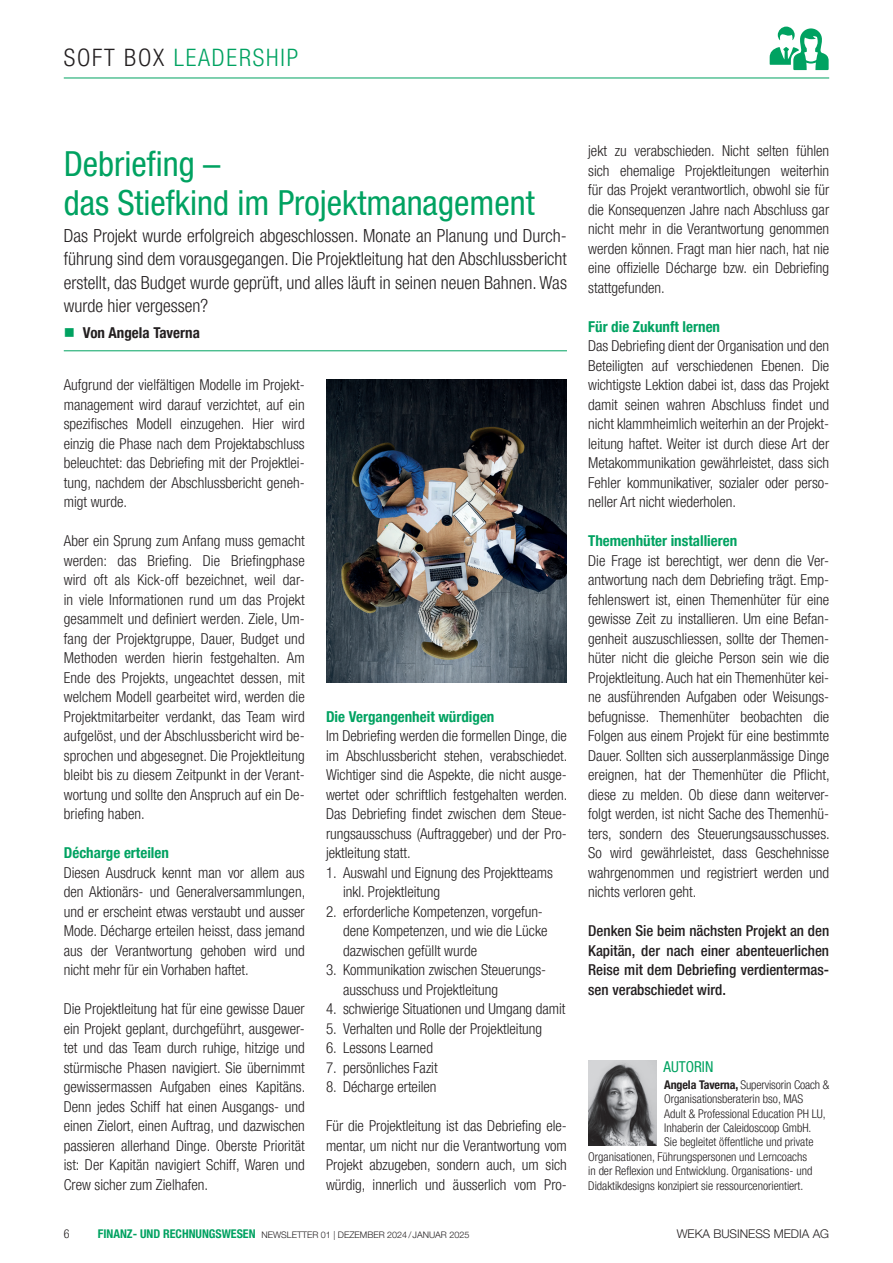
<style>
.page{position:relative;width:893px;height:1263px;background:#fff}
.page>*{position:absolute;margin:0;border:0;box-sizing:border-box;transform-origin:0 0}
.t1{font:condensed 34.5px/39px "Helvetica Neue LT Pro";color:#00a261}
.t2{font:300 condensed 24px "Helvetica Neue LT Pro";letter-spacing:.075em;color:#00a261}
.t3{font:300 condensed 18px/23.2px "Helvetica Neue LT Pro";color:#231f20;text-align:justify}
.t4{font:300 condensed 15px/19.5px "Helvetica Neue LT Pro";color:#231f20;text-align:justify}
.t5{font:500 condensed 15px/19.5px "Helvetica Neue LT Pro";color:#231f20;text-align:justify}
.t6{font:700 condensed 15px "Helvetica Neue LT Pro";color:#00a261}
.t7{font:700 condensed 15px "Helvetica Neue LT Pro";color:#231f20}
.t8{font:condensed 15px "Helvetica Neue LT Pro";color:#00a261}
.t9{font:300 condensed 12px "Helvetica Neue LT Pro";color:#231f20}
.t10{font:300 12px "Helvetica Neue LT Pro";color:#231f20}
.t11{font:300 9px "Helvetica Neue LT Pro";color:#231f20}
.s1{color:#231f20}
.s2{font-weight:700}
.s3{font-weight:700;font-stretch:condensed;font-size:12px;color:#00a261}
</style>
<div class="page">
<hr style="left:64px;top:78px;width:765px;height:1px;background:#00a261">
<svg style="left:770px;top:27px;width:59px;height:43px"></svg>
<hr style="left:64px;top:350px;width:503px;height:1px;background:#00a261">
<img style="left:588px;top:1060px;width:68px;height:86px">
<img style="left:326px;top:379px;width:241px;height:304px">
<h2 class="t2" style="left:64px;top:44px;width:236px"><span class="s1">SOFT BOX</span> LEADERSHIP</h2>
<h1 class="t1" style="left:64px;top:143px;width:472px">Debriefing –<br>das Stiefkind im Projektmanagement</h1>
<p class="t3" style="left:64px;top:224px;width:505px">Das Projekt wurde erfolgreich abgeschlossen. Monate an Planung und Durch&shy;führung sind dem vorausgegangen. Die Projektleitung hat den Abschlussbericht erstellt, das Budget wurde geprüft, und alles läuft in seinen neuen Bahnen. Was wurde hier vergessen?</p>
<p class="t7" style="left:83px;top:323px;width:119px">Von Angela Taverna</p>
<p class="t4" style="left:64px;top:375px;width:242px">Aufgrund der vielfältigen Modelle im Projekt&shy;management wird darauf verzichtet, auf ein spezifisches Modell einzugehen. Hier wird einzig die Phase nach dem Projektabschluss beleuchtet: das Debriefing mit der Projektlei&shy;tung, nachdem der Abschlussbericht geneh&shy;migt wurde.</p>
<p class="t4" style="left:64px;top:531px;width:242px">Aber ein Sprung zum Anfang muss gemacht werden: das Briefing. Die Briefingphase wird oft als Kick-off bezeichnet, weil dar&shy;in viele Informationen rund um das Projekt gesammelt und definiert werden. Ziele, Um&shy;fang der Projektgruppe, Dauer, Budget und Methoden werden hierin festgehalten. Am Ende des Projekts, ungeachtet dessen, mit welchem Modell gearbeitet wird, werden die Projektmitarbeiter verdankt, das Team wird aufgelöst, und der Abschlussbericht wird be&shy;sprochen und abgesegnet. Die Projektleitung bleibt bis zu diesem Zeitpunkt in der Verant&shy;wortung und sollte den Anspruch auf ein De&shy;briefing haben.</p>
<p class="t6" style="left:64px;top:844px;width:107px">Décharge erteilen</p>
<p class="t4" style="left:64px;top:862px;width:243px">Diesen Ausdruck kennt man vor allem aus den Aktionärs- und Generalversammlungen, und er erscheint etwas verstaubt und ausser Mode. Décharge erteilen heisst, dass jemand aus der Verantwortung gehoben wird und nicht mehr für ein Vorhaben haftet.</p>
<p class="t4" style="left:64px;top:999px;width:243px">Die Projektleitung hat für eine gewisse Dauer ein Projekt geplant, durchgeführt, ausgewer&shy;tet und das Team durch ruhige, hitzige und stürmische Phasen navigiert. Sie übernimmt gewissermassen Aufgaben eines Kapitäns.<br>Denn jedes Schiff hat einen Ausgangs- und einen Zielort, einen Auftrag, und dazwischen passieren allerhand Dinge. Oberste Priorität ist: Der Kapitän navigiert Schiff, Waren und Crew sicher zum Zielhafen.</p>
<p class="t6" style="left:326px;top:707px;width:170px">Die Vergangenheit würdigen</p>
<p class="t4" style="left:326px;top:726px;width:243px">Im Debriefing werden die formellen Dinge, die im Abschlussbericht stehen, verabschiedet.<br>Wichtiger sind die Aspekte, die nicht ausge&shy;wertet oder schriftlich festgehalten werden.<br>Das Debriefing findet zwischen dem Steue&shy;rungsausschuss (Auftraggeber) und der Pro&shy;jektleitung statt.</p>
<p class="t4" style="left:343px;top:862px;width:211px;text-indent:-17px">1. Auswahl und Eignung des Projektteams inkl. Projektleitung</p>
<p class="t4" style="left:343px;top:901px;width:206px;text-align:left;text-indent:-17px">2. erforderliche Kompetenzen, vorgefun&shy;dene Kompetenzen, und wie die Lücke dazwischen gefüllt wurde</p>
<p class="t4" style="left:343px;top:960px;width:205px;text-indent:-17px">3. Kommunikation zwischen Steuerungs&shy;ausschuss und Projektleitung</p>
<p class="t4" style="left:326px;top:999px;width:241px">4. schwierige Situationen und Umgang damit</p>
<p class="t4" style="left:326px;top:1018px;width:218px">5. Verhalten und Rolle der Projektleitung</p>
<p class="t4" style="left:326px;top:1038px;width:108px">6. Lessons Learned</p>
<p class="t4" style="left:326px;top:1057px;width:113px">7. persönliches Fazit</p>
<p class="t4" style="left:326px;top:1077px;width:112px">8. Décharge erteilen</p>
<p class="t4" style="left:326px;top:1116px;width:242px">Für die Projektleitung ist das Debriefing ele&shy;mentar, um nicht nur die Verantwortung vom Projekt abzugeben, sondern auch, um sich würdig, innerlich und äusserlich vom Pro-</p>
<p class="t4" style="left:588px;top:141px;width:242px">jekt zu verabschieden. Nicht selten fühlen sich ehemalige Projektleitungen weiterhin für das Projekt verantwortlich, obwohl sie für die Konsequenzen Jahre nach Abschluss gar nicht mehr in die Verantwortung genommen werden können. Fragt man hier nach, hat nie eine offizielle Décharge bzw. ein Debriefing stattgefunden.</p>
<p class="t6" style="left:588px;top:317px;width:133px">Für die Zukunft lernen</p>
<p class="t4" style="left:588px;top:336px;width:242px">Das Debriefing dient der Organisation und den Beteiligten auf verschiedenen Ebenen. Die wichtigste Lektion dabei ist, dass das Projekt damit seinen wahren Abschluss findet und nicht klammheimlich weiterhin an der Projekt&shy;leitung haftet. Weiter ist durch diese Art der Metakommunikation gewährleistet, dass sich Fehler kommunikativer, sozialer oder perso&shy;neller Art nicht wiederholen.</p>
<p class="t6" style="left:588px;top:532px;width:151px">Themenhüter installieren</p>
<p class="t4" style="left:588px;top:550px;width:243px">Die Frage ist berechtigt, wer denn die Ver&shy;antwortung nach dem Debriefing trägt. Emp&shy;fehlenswert ist, einen Themenhüter für eine gewisse Zeit zu installieren. Um eine Befan&shy;genheit auszuschliessen, sollte der Themen&shy;hüter nicht die gleiche Person sein wie die Projektleitung. Auch hat ein Themenhüter kei&shy;ne ausführenden Aufgaben oder Weisungs&shy;befugnisse. Themenhüter beobachten die Folgen aus einem Projekt für eine bestimmte Dauer. Sollten sich ausserplanmässige Dinge ereignen, hat der Themenhüter die Pflicht, diese zu melden. Ob diese dann weiterver&shy;folgt werden, ist nicht Sache des Themenhü&shy;ters, sondern des Steuerungsausschusses.<br>So wird gewährleistet, dass Geschehnisse wahrgenommen und registriert werden und nichts verloren geht.</p>
<p class="t5" style="left:588px;top:921px;width:242px">Denken Sie beim nächsten Projekt an den Kapitän, der nach einer abenteuerlichen Reise mit dem Debriefing verdientermas&shy;sen verabschiedet wird.</p>
<p class="t8" style="left:664px;top:1058px;width:51px">AUTORIN</p>
<p class="t9" style="left:664px;top:1077px;width:166px"><span class="s2">Angela Taverna,</span> Supervisorin Coach &amp;</p>
<p class="t9" style="left:664px;top:1092px;width:141px">Organisationsberaterin bso, MAS</p>
<p class="t9" style="left:664px;top:1106px;width:163px">Adult &amp; Professional Education PH LU,</p>
<p class="t9" style="left:664px;top:1121px;width:149px">Inhaberin der Caleidoscoop GmbH.</p>
<p class="t9" style="left:664px;top:1135px;width:151px">Sie begleitet öffentliche und private</p>
<p class="t9" style="left:588px;top:1149px;width:220px">Organisationen, Führungspersonen und Lerncoachs</p>
<p class="t9" style="left:588px;top:1164px;width:226px">in der Reflexion und Entwicklung. Organisations- und</p>
<p class="t9" style="left:588px;top:1178px;width:217px">Didaktikdesigns konzipiert sie ressourcenorientiert.</p>
<p class="t9" style="left:64px;top:1226px;width:7px">6</p>
<p class="t11" style="left:98px;top:1229px;width:373px"><span class="s3">FINANZ- UND RECHNUNGSWESEN</span> NEWSLETTER 01 | DEZEMBER 2024/ JANUAR 2025</p>
<p class="t10" style="left:677px;top:1226px;width:154px">WEKA BUSINESS MEDIA AG</p>
</div>
